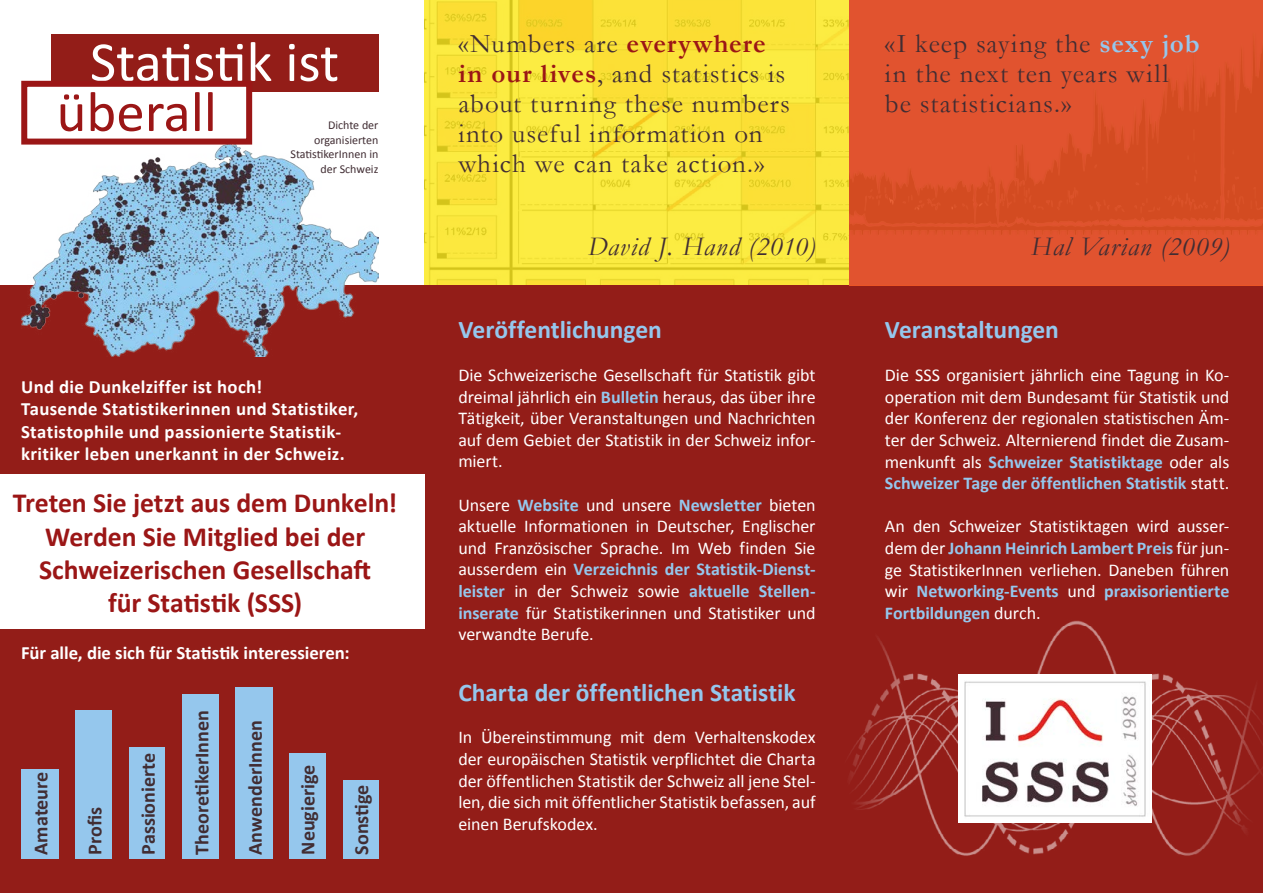
<style>
.page{position:relative;width:1263px;height:893px;background:#931d18}
.page>*{position:absolute;margin:0;border:0;box-sizing:border-box;transform-origin:0 0}
.t1{font:57px "Calibri";letter-spacing:-.01em;color:#fff}
.t2{font:57px "Calibri";color:#9b1616}
.Text_Titelseite_hint{font:700 27.75px/33.3px "Calibri";letter-spacing:-.005em;color:#9b1616;text-align:center}
.Zitat{font:27px/30px "Garamond";letter-spacing:.04em;color:#412d33}
.Autor{font:italic 27px "Garamond";letter-spacing:.035em;color:#412d33}
.Titel2{font:700 25.5px "Calibri";letter-spacing:-.005em;color:#95c7ed}
.t3{font:700 20.1px "Calibri";color:#412d33}
.Text_Titelseite_ohne{font:700 18.75px/22.5px "Calibri";letter-spacing:.02em;color:#fff}
.Text_Titelseite{font:700 18.75px "Calibri";letter-spacing:-.005em;color:#fff}
.Fliesstext{font:18px/21.6px "Calibri";letter-spacing:-.005em;color:#fff;text-align:justify}
.Legende{font:12px/14.4px "Calibri";color:#412d33;text-align:right}
.s1{font-weight:700;color:#9b1616}
.s2{font-weight:700;color:#95c7ed}
</style>
<div class="page">
<div style="left:0;top:0;width:425px;height:285px;background:#fff"></div>
<img style="left:424px;top:0;width:426px;height:285px">
<div style="left:850px;top:0;width:413px;height:285px;background:#e1532f"></div>
<img style="left:850px;top:46px;width:413px;height:189px">
<img style="left:849px;top:620px;width:413px;height:236px">
<img style="left:959px;top:675px;width:192px;height:148px">
<div style="left:0;top:474px;width:424px;height:154px;background:#fff"></div>
<div style="left:51px;top:34px;width:327px;height:57px;background:#931d18"></div>
<img style="left:21px;top:142px;width:357px;height:214px">
<div style="left:24px;top:84px;width:225px;height:58px;background:#fff"></div>
<div style="left:21px;top:81px;width:231px;height:64px;border:6px solid #9b1616"></div>
<div style="left:183px;top:694px;width:36px;height:165px;background:#95c7ed"></div>
<div style="left:75px;top:710px;width:37px;height:149px;background:#95c7ed"></div>
<div style="left:21px;top:769px;width:38px;height:90px;background:#95c7ed"></div>
<div style="left:343px;top:780px;width:35px;height:79px;background:#95c7ed"></div>
<div style="left:289px;top:754px;width:36px;height:105px;background:#95c7ed"></div>
<div style="left:236px;top:687px;width:37px;height:172px;background:#95c7ed"></div>
<div style="left:130px;top:747px;width:35px;height:112px;background:#95c7ed"></div>
<p class="t1" style="left:90px;top:26px;width:251px">Statistik ist</p>
<p class="t2" style="left:56px;top:76px;width:162px">überall</p>
<p class="Legende" style="left:328px;top:118px;width:52px">Dichte der</p>
<p class="Legende" style="left:314px;top:133px;width:66px">organisierten</p>
<p class="Legende" style="left:291px;top:147px;width:89px">StatistikerInnen in der Schweiz</p>
<p class="Text_Titelseite_ohne" style="left:21px;top:375px;width:243px">Und die Dunkelziffer ist hoch!</p>
<p class="Text_Titelseite_ohne" style="left:21px;top:398px;width:339px">Tausende Statistikerinnen und Statistiker,<br>Statistophile und passionierte Statistik&shy;kritiker leben unerkannt in der Schweiz.</p>
<p class="Text_Titelseite_hint" style="left:13px;top:486px;width:386px">Treten Sie jetzt aus dem Dunkeln!<br>Werden Sie Mitglied bei der<br>Schweizerischen Gesellschaft<br>für Statistik (SSS)</p>
<p class="Text_Titelseite" style="left:21px;top:640px;width:330px">Für alle, die sich für Statistik interessieren:</p>
<p class="t3" style="left:28px;top:855px;width:84px;rotate:-90deg">Amateure</p>
<p class="t3" style="left:82px;top:855px;width:49px;rotate:-90deg">Profis</p>
<p class="t3" style="left:135px;top:855px;width:103px;rotate:-90deg">Passionierte</p>
<p class="t3" style="left:189px;top:855px;width:146px;rotate:-90deg">TheoretikerInnen</p>
<p class="t3" style="left:242px;top:855px;width:136px;rotate:-90deg">AnwenderInnen</p>
<p class="t3" style="left:295px;top:855px;width:92px;rotate:-90deg">Neugierige</p>
<p class="t3" style="left:349px;top:855px;width:72px;rotate:-90deg">Sonstige</p>
<p class="Zitat" style="left:458px;top:28px;width:333px">«Numbers are <span class="s1">everywhere in our lives</span>, and statistics is about turning these numbers into useful information on which we can take action.»</p>
<p class="Autor" style="left:588px;top:228px;width:229px">David J. Hand (2010)</p>
<p class="Titel2" style="left:458px;top:313px;width:205px">Veröffentlichungen</p>
<p class="Fliesstext" style="left:458px;top:364px;width:359px">Die Schweizerische Gesellschaft für Statistik gibt dreimal jährlich ein <span class="s2">Bulletin</span> heraus, das über ihre Tätigkeit, über Veranstaltungen und Nachrichten auf dem Gebiet der Statistik in der Schweiz infor&shy;miert.</p>
<p class="Fliesstext" style="left:458px;top:494px;width:359px">Unsere <span class="s2">Website</span> und unsere <span class="s2">Newsletter</span> bieten aktuelle Informationen in Deutscher, Englischer und Französischer Sprache. Im Web finden Sie ausserdem ein <span class="s2">Verzeichnis der Statistik-Dienst&shy;leister</span> in der Schweiz sowie <span class="s2">aktuelle Stellen&shy;inserate</span> für Statistikerinnen und Statistiker und verwandte Berufe.</p>
<p class="Titel2" style="left:458px;top:676px;width:339px">Charta der öffentlichen Statistik</p>
<p class="Fliesstext" style="left:458px;top:727px;width:359px">In Übereinstimmung mit dem Verhaltenskodex der europäischen Statistik verpflichtet die Charta der öffentlichen Statistik der Schweiz all jene Stel&shy;len, die sich mit öffentlicher Statistik befassen, auf einen Berufskodex.</p>
<p class="Zitat" style="left:885px;top:28px;width:316px">«I keep saying the <span class="s2">sexy job </span>in the next ten years will be statisticians.»</p>
<p class="Autor" style="left:1031px;top:229px;width:200px">Hal Varian (2009)</p>
<p class="Titel2" style="left:885px;top:314px;width:175px">Veranstaltungen</p>
<p class="Fliesstext" style="left:885px;top:365px;width:346px">Die SSS organisiert jährlich eine Tagung in Ko&shy;operation mit dem Bundesamt für Statistik und der Konferenz der regionalen statistischen Äm&shy;ter der Schweiz. Alternierend findet die Zusam&shy;menkunft als <span class="s2">Schweizer Statistiktage</span> oder als <span class="s2">Schweizer Tage der öffentlichen Statistik</span> statt.</p>
<p class="Fliesstext" style="left:885px;top:516px;width:346px">An den Schweizer Statistiktagen wird ausser&shy;dem der <span class="s2">Johann Heinrich Lambert Preis</span> für jun&shy;ge StatistikerInnen verliehen. Daneben führen wir <span class="s2">Networking-Events</span> und <span class="s2">praxisorientierte Fortbildungen</span> durch.</p>
</div>
